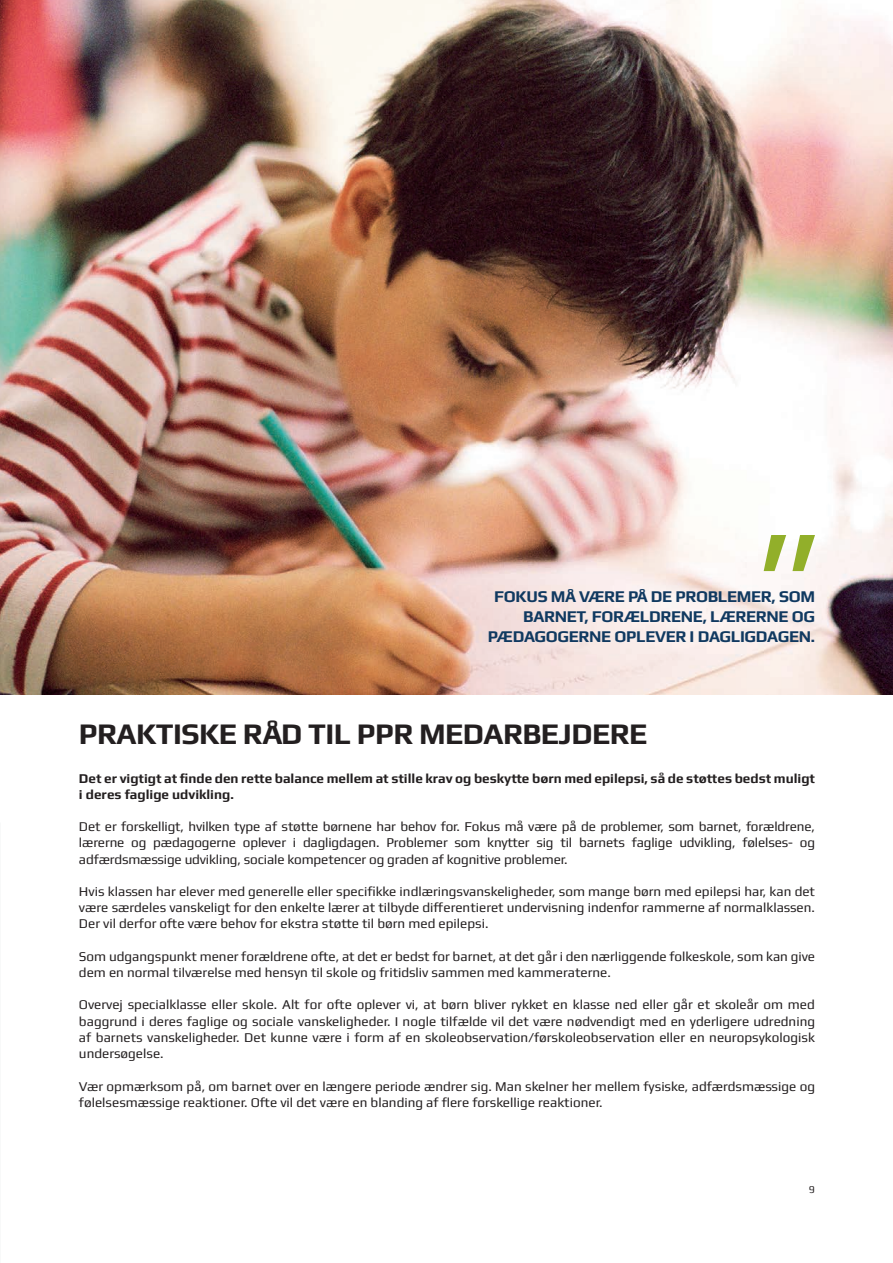
<style>
.page{position:relative;width:893px;height:1263px;background:#fff}
.page>*{position:absolute;margin:0;border:0;box-sizing:border-box;transform-origin:0 0}
.t1{font:700 30px "Play";letter-spacing:-.02em;color:#231f20}
.t2{font:700 16.5px/19.8px "Play";letter-spacing:-.02em;color:#103960;text-align:right}
.t3{font:13.5px/16.2px "Play";color:#231f20;text-align:justify}
.t4{font:700 13.5px/16.2px "Play";color:#231f20}
.t5{font:10.5px "Play";color:#231f20}
</style>
<div class="page">
<img style="left:0;top:0;width:893px;height:694px">
<svg style="left:764px;top:535px;width:51px;height:36px"></svg>
<p class="t2" style="left:488px;top:586px;width:329px">FOKUS MÅ VÆRE PÅ DE PROBLEMER, SOM<br>BARNET, FORÆLDRENE, LÆRERNE OG<br>PÆDAGOGERNE OPLEVER I DAGLIGDAGEN.</p>
<h1 class="t1" style="left:79px;top:716px;width:570px">PRAKTISKE RÅD TIL PPR MEDARBEJDERE</h1>
<p class="t4" style="left:79px;top:770px;width:737px">Det er vigtigt at finde den rette balance mellem at stille krav og beskytte børn med epilepsi, så de støttes bedst muligt i deres faglige udvikling.</p>
<p class="t3" style="left:79px;top:818px;width:738px">Det er forskelligt, hvilken type af støtte børnene har behov for. Fokus må være på de problemer, som barnet, forældrene, lærerne og pædagogerne oplever i dagligdagen. Problemer som knytter sig til barnets faglige udvikling, følelses- og adfærdsmæssige udvikling, sociale kompetencer og graden af kognitive problemer.</p>
<p class="t3" style="left:79px;top:883px;width:737px">Hvis klassen har elever med generelle eller specifikke indlæringsvanskeligheder, som mange børn med epilepsi har, kan det være særdeles vanskeligt for den enkelte lærer at tilbyde differentieret undervisning indenfor rammerne af normalklassen.<br>Der vil derfor ofte være behov for ekstra støtte til børn med epilepsi.</p>
<p class="t3" style="left:79px;top:948px;width:737px">Som udgangspunkt mener forældrene ofte, at det er bedst for barnet, at det går i den nærliggende folkeskole, som kan give dem en normal tilværelse med hensyn til skole og fritidsliv sammen med kammeraterne.</p>
<p class="t3" style="left:79px;top:996px;width:738px">Overvej specialklasse eller skole. Alt for ofte oplever vi, at børn bliver rykket en klasse ned eller går et skoleår om med baggrund i deres faglige og sociale vanskeligheder. I nogle tilfælde vil det være nødvendigt med en yderligere udredning af barnets vanskeligheder. Det kunne være i form af en skoleobservation/førskoleobservation eller en neuropsykologisk undersøgelse.</p>
<p class="t3" style="left:79px;top:1077px;width:738px">Vær opmærksom på, om barnet over en længere periode ændrer sig. Man skelner her mellem fysiske, adfærdsmæssige og følelsesmæssige reaktioner. Ofte vil det være en blanding af flere forskellige reaktioner.</p>
<p class="t5" style="left:809px;top:1183px;width:8px">9</p>
</div>
